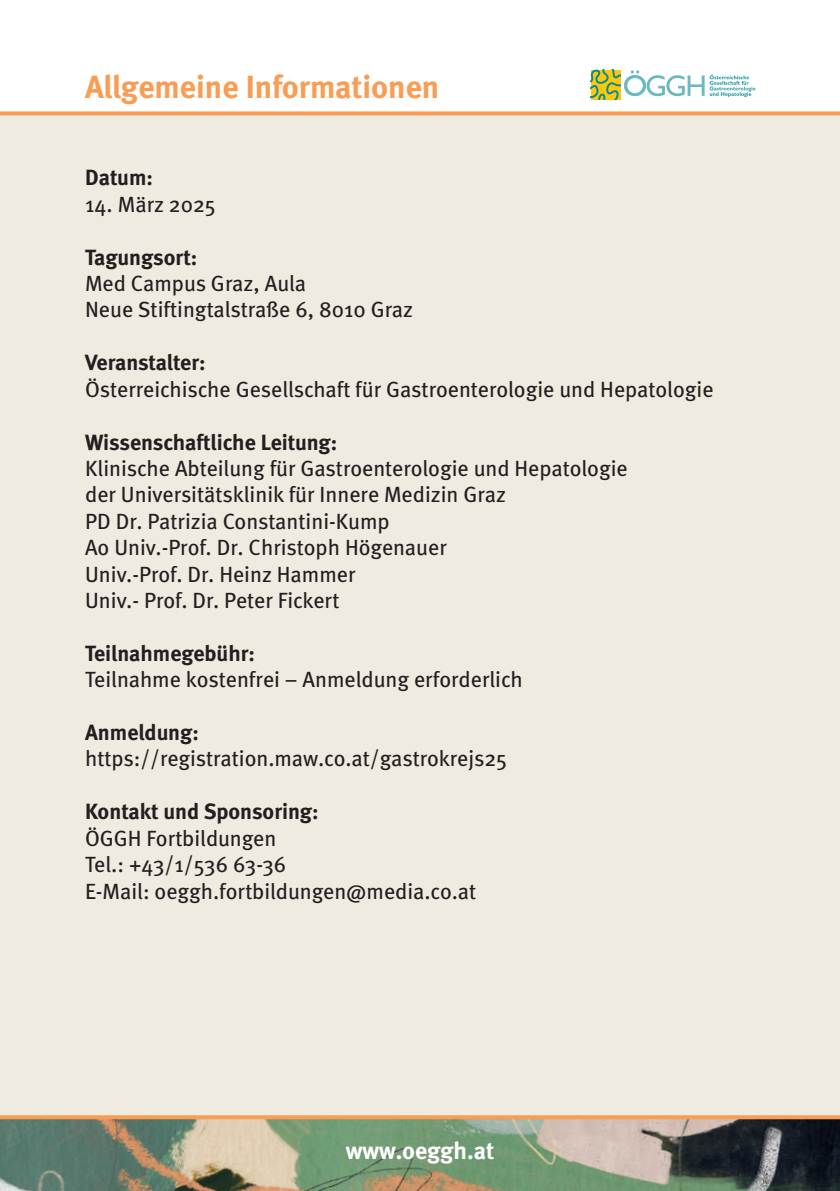
<style>
.page{position:relative;width:840px;height:1191px;background:#fff}
.page>*{position:absolute;margin:0;border:0;box-sizing:border-box;transform-origin:0 0}
.t1{font:700 32px "Meta";color:#f89d53}
.t2{font:700 24px "Meta";color:#fff}
.t3{font:22px/26.4px "Meta";color:#231f20}
.t4{font:700 22px "Meta";color:#231f20}
</style>
<div class="page">
<img style="left:0;top:1119px;width:839px;height:72px">
<div style="left:0;top:113px;width:839px;height:1004px;background:#efebe1"></div>
<svg style="left:0;top:111px;width:839px;height:4px;background:#f8a765"></svg>
<svg style="left:0;top:1115px;width:839px;height:4px;background:#f7a25c"></svg>
<svg style="left:590px;top:70px;width:165px;height:30px"></svg>
<h1 class="t1" style="left:85px;top:75px;width:355px">Allgemeine Informationen</h1>
<p class="t4" style="left:85px;top:169px;width:69px">Datum:</p>
<p class="t3" style="left:85px;top:193px;width:132px">14. März 2025</p>
<p class="t4" style="left:85px;top:248px;width:114px">Tagungsort:</p>
<p class="t3" style="left:85px;top:272px;width:329px">Med Campus Graz, Aula<br>Neue Stiftingtalstraße 6, 8010 Graz</p>
<p class="t4" style="left:85px;top:354px;width:122px">Veranstalter:</p>
<p class="t3" style="left:85px;top:377px;width:629px">Österreichische Gesellschaft für Gastroenterologie und Hepatologie</p>
<p class="t4" style="left:85px;top:433px;width:253px">Wissenschaftliche Leitung:</p>
<p class="t3" style="left:85px;top:457px;width:544px">Klinische Abteilung für Gastroenterologie und Hepatologie der Universitätsklinik für Innere Medizin Graz<br>PD Dr. Patrizia Constantini-Kump<br>Ao Univ.-Prof. Dr. Christoph Högenauer<br>Univ.-Prof. Dr. Heinz Hammer<br>Univ.- Prof. Dr. Peter Fickert</p>
<p class="t4" style="left:85px;top:644px;width:171px">Teilnahmegebühr:</p>
<p class="t3" style="left:85px;top:668px;width:439px">Teilnahme kostenfrei – Anmeldung erforderlich</p>
<p class="t4" style="left:85px;top:723px;width:115px">Anmeldung:</p>
<p class="t3" style="left:85px;top:747px;width:423px">https://registration.maw.co.at/gastrokrejs25</p>
<p class="t4" style="left:85px;top:803px;width:235px">Kontakt und Sponsoring:</p>
<p class="t3" style="left:85px;top:826px;width:392px">ÖGGH Fortbildungen<br>Tel.: +43/1/536 63-36<br>E-Mail: oeggh.fortbildungen@media.co.at</p>
<p class="t2" style="left:345px;top:1141px;width:150px">www.oeggh.at</p>
</div>
